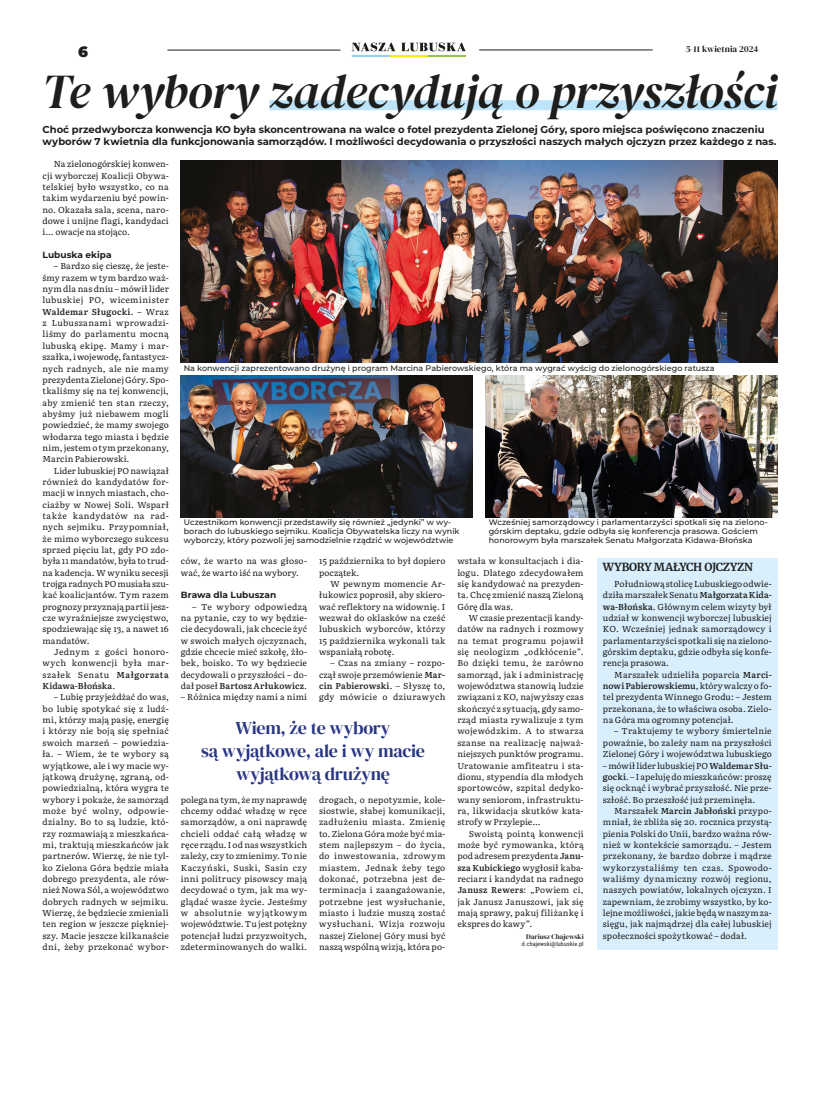
<style>
.page{position:relative;width:820px;height:1106px;background:#fff}
.page>*{position:absolute;margin:0;border:0;box-sizing:border-box;transform-origin:0 0}
.TYTUŁ_48_-_nowy{font:italic 48px "DM Serif Display";letter-spacing:-.005em;color:#1d1d1b}
.WRZUTKA{font:18px "DM Serif Display";letter-spacing:-.02em;color:#283583}
.t1{font:900 15px "Montserrat";color:#1d1d1b}
.TYTUŁ_-_FONT_11{font:700 11px "Merriweather";letter-spacing:-.02em;color:#1d1d1b}
.LEAD_PODSTAWOWY{font:700 10px/12px "Montserrat";color:#1d1d1b}
.ŚRÓDTYTUŁ_artykuł_podstawowy{font:700 9px "Montserrat";color:#1d1d1b}
.t2{font:9px "DM Serif Display";letter-spacing:.005em;color:#1d1d1b}
.TEKST_artykułu_postawowy{font:8.6px/11.3px "Literata";letter-spacing:.015em;color:#1d1d1b;text-align:justify}
.PODPIS_POD_ZDJĘCIEM{font:500 8px/9px "Montserrat";letter-spacing:.005em;color:#1d1d1b}
.PODPIS_AUTORA_artykuł{font:7px "DM Serif Display";color:#1d1d1b}
.glowka_majl{font:6px "Roboto Condensed";letter-spacing:.025em;color:#1d1d1b}
.s1{font-weight:600}
</style>
<div class="page">
<svg style="left:351px;top:43px;width:115px;height:8px"></svg>
<div style="left:351px;top:55px;width:38px;height:2px;border:1px solid #8fd3f0"></div>
<div style="left:389px;top:55px;width:38px;height:2px;border:1px solid #ffed00"></div>
<div style="left:427px;top:55px;width:38px;height:2px;border:1px solid #98c44c"></div>
<hr style="left:167px;top:50px;width:173px;height:1px;background:#1d1d1b">
<hr style="left:479px;top:49px;width:173px;height:1px;background:#1d1d1b">
<div style="left:269px;top:100px;width:508px;height:10px;background:#bde4fa"></div>
<img style="left:181px;top:161px;width:596px;height:202px">
<img style="left:181px;top:376px;width:291px;height:141px">
<img style="left:485px;top:376px;width:292px;height:141px">
<div style="left:597px;top:558px;width:180px;height:391px;background:#d9effd"></div>
<h3 class="t1" style="left:78px;top:40px;width:11px">6</h3>
<p class="t2" style="left:685px;top:44px;width:74px">5-11 kwietnia 2024</p>
<p class="TYTUŁ_48_-_nowy" style="left:43px;top:64px;width:736px">Te wybory zadecydują o przyszłości</p>
<p class="LEAD_PODSTAWOWY" style="left:43px;top:123px;width:735px">Choć przedwyborcza konwencja KO była skoncentrowana na walce o fotel prezydenta Zielonej Góry, sporo miejsca poświęcono znaczeniu wyborów 7 kwietnia dla funkcjonowania samorządów. I możliwości decydowania o przyszłości naszych małych ojczyzn przez każdego z nas.</p>
<p class="TEKST_artykułu_postawowy" style="left:43px;top:158px;width:128px;text-indent:11px">Na zielonogórskiej konwen&shy;cji wyborczej Koalicji Obywa&shy;telskiej było wszystko, co na takim wydarzeniu być powin&shy;no. Okazała sala, scena, naro&shy;dowe i unijne flagi, kandydaci i... owacje na stojąco.</p>
<p class="ŚRÓDTYTUŁ_artykuł_podstawowy" style="left:43px;top:248px;width:70px">Lubuska ekipa</p>
<p class="TEKST_artykułu_postawowy" style="left:43px;top:260px;width:128px;text-indent:11px">– Bardzo się cieszę, że jeste&shy;śmy razem w tym bardzo waż&shy;nym dla nas dniu – mówił lider lubuskiej PO, wiceminister <span class="s1">Waldemar Sługocki</span>. – Wraz z Lubuszanami wprowadzi&shy;liśmy do parlamentu mocną lubuską ekipę. Mamy i mar&shy;szałka, i wojewodę, fantastycz&shy;nych radnych, ale nie mamy prezydenta Zielonej Góry. Spo&shy;tkaliśmy się na tej konwencji, aby zmienić ten stan rzeczy, abyśmy już niebawem mogli powiedzieć, że mamy swojego włodarza tego miasta i będzie nim, jestem o tym przekonany, Marcin Pabierowski.</p>
<p class="TEKST_artykułu_postawowy" style="left:43px;top:464px;width:128px;text-indent:11px">Lider lubuskiej PO nawiązał również do kandydatów for&shy;macji w innych miastach, cho&shy;ciażby w Nowej Soli. Wsparł także kandydatów na rad&shy;nych sejmiku. Przypomniał, że mimo wyborczego sukcesu sprzed pięciu lat, gdy PO zdo&shy;była 11 mandatów, była to trud&shy;na kadencja. W wyniku secesji trojga radnych PO musiała szu&shy;kać koalicjantów. Tym razem prognozy przyznają partii jesz&shy;cze wyraźniejsze zwycięstwo, spodziewając się 13, a nawet 16 mandatów.</p>
<p class="TEKST_artykułu_postawowy" style="left:43px;top:645px;width:128px;text-indent:11px">Jednym z gości honoro&shy;wych konwencji była mar&shy;szałek Senatu <span class="s1">Małgorzata Kidawa-Błońska</span>.</p>
<p class="TEKST_artykułu_postawowy" style="left:43px;top:691px;width:128px;text-indent:11px">– Lubię przyjeżdżać do was, bo lubię spotykać się z ludź&shy;mi, którzy mają pasję, energię i którzy nie boją się spełniać swoich marzeń – powiedzia&shy;ła. – Wiem, że te wybory są wyjątkowe, ale i wy macie wy&shy;jątkową drużynę, zgraną, od&shy;powiedzialną, która wygra te wybory i pokaże, że samorząd może być wolny, odpowie&shy;dzialny. Bo to są ludzie, któ&shy;rzy rozmawiają z mieszkańca&shy;mi, traktują mieszkańców jak partnerów. Wierzę, że nie tyl&shy;ko Zielona Góra będzie miała dobrego prezydenta, ale rów&shy;nież Nowa Sól, a województwo dobrych radnych w sejmiku.<br>Wierzę, że będziecie zmieniali ten region w jeszcze piękniej&shy;szy. Macie jeszcze kilkanaście dni, żeby przekonać wybor-</p>
<p class="PODPIS_POD_ZDJĘCIEM" style="left:183px;top:363px;width:532px">Na konwencji zaprezentowano drużynę i program Marcina Pabierowskiego, która ma wygrać wyścig do zielonogórskiego ratusza</p>
<p class="PODPIS_POD_ZDJĘCIEM" style="left:183px;top:517px;width:277px">Uczestnikom konwencji przedstawiły się również „jedynki” w wy&shy;borach do lubuskiego sejmiku. Koalicja Obywatelska liczy na wynik wyborczy, który pozwoli jej samodzielnie rządzić w województwie</p>
<p class="PODPIS_POD_ZDJĘCIEM" style="left:488px;top:517px;width:280px">Wcześniej samorządowcy i parlamentarzyści spotkali się na zielono&shy;górskim deptaku, gdzie odbyła się konferencja prasowa. Gościem honorowym była marszałek Senatu Małgorzata Kidawa-Błońska</p>
<p class="TYTUŁ_-_FONT_11" style="left:602px;top:560px;width:152px">WYBORY MAŁYCH OJCZYZN</p>
<p class="TEKST_artykułu_postawowy" style="left:602px;top:577px;width:170px;text-indent:11px">Południową stolicę Lubuskiego odwie&shy;dziła marszałek Senatu <span class="s1">Małgorzata Kida&shy;wa-Błońska</span>. Głównym celem wizyty był udział w konwencji wyborczej lubuskiej KO. Wcześniej jednak samorządowcy i parlamentarzyści spotkali się na zielono&shy;górskim deptaku, gdzie odbyła się konfe&shy;rencja prasowa.</p>
<p class="TEKST_artykułu_postawowy" style="left:602px;top:668px;width:170px;text-indent:11px">Marszałek udzieliła poparcia <span class="s1">Marci&shy;nowi Pabierowskiemu</span>, który walczy o fo&shy;tel prezydenta Winnego Grodu: – Jestem przekonana, że to właściwa osoba. Zielo&shy;na Góra ma ogromny potencjał.</p>
<p class="TEKST_artykułu_postawowy" style="left:602px;top:725px;width:170px;text-indent:11px">– Traktujemy te wybory śmiertelnie poważnie, bo zależy nam na przyszłości Zielonej Góry i województwa lubuskiego</p>
<p class="TEKST_artykułu_postawowy" style="left:602px;top:759px;width:170px">– mówił lider lubuskiej PO <span class="s1">Waldemar Słu&shy;gocki</span>. – I apeluję do mieszkańców: proszę się ocknąć i wybrać przyszłość. Nie prze&shy;szłość. Bo przeszłość już przeminęła.</p>
<p class="TEKST_artykułu_postawowy" style="left:602px;top:804px;width:170px;text-indent:11px">Marszałek <span class="s1">Marcin Jabłoński</span> przypo&shy;mniał, że zbliża się 20. rocznica przystą&shy;pienia Polski do Unii, bardzo ważna rów&shy;nież w kontekście samorządu. – Jestem przekonany, że bardzo dobrze i mądrze wykorzystaliśmy ten czas. Spowodo&shy;waliśmy dynamiczny rozwój regionu, naszych powiatów, lokalnych ojczyzn. I zapewniam, że zrobimy wszystko, by ko&shy;lejne możliwości, jakie będą w naszym za&shy;sięgu, jak najmądrzej dla całej lubuskiej społeczności spożytkować – dodał.</p>
<p class="TEKST_artykułu_postawowy" style="left:181px;top:555px;width:128px">ców, że warto na was głoso&shy;wać, że warto iść na wybory.</p>
<p class="ŚRÓDTYTUŁ_artykuł_podstawowy" style="left:181px;top:588px;width:97px">Brawa dla Lubuszan</p>
<p class="TEKST_artykułu_postawowy" style="left:181px;top:600px;width:128px;text-indent:11px">– Te wybory odpowiedzą na pytanie, czy to wy będzie&shy;cie decydowali, jak chcecie żyć w swoich małych ojczyznach, gdzie chcecie mieć szkołę, żło&shy;bek, boisko. To wy będziecie decydowali o przyszłości – do&shy;dał poseł <span class="s1">Bartosz Arłukowicz</span>.</p>
<p class="TEKST_artykułu_postawowy" style="left:181px;top:691px;width:128px">– Różnica między nami a nimi</p>
<p class="TEKST_artykułu_postawowy" style="left:319px;top:555px;width:128px">15 października to był dopiero początek.</p>
<p class="TEKST_artykułu_postawowy" style="left:319px;top:577px;width:128px;text-indent:11px">W pewnym momencie Ar&shy;łukowicz poprosił, aby skiero&shy;wać reflektory na widownię. I wezwał do oklasków na cześć lubuskich wyborców, którzy 15 października wykonali tak wspaniałą robotę.</p>
<p class="TEKST_artykułu_postawowy" style="left:319px;top:657px;width:128px;text-indent:11px">– Czas na zmiany – rozpo&shy;czął swoje przemówienie <span class="s1">Mar&shy;cin Pabierowski</span>. – Słyszę to, gdy mówicie o dziurawych</p>
<p class="TEKST_artykułu_postawowy" style="left:457px;top:555px;width:128px">wstała w konsultacjach i dia&shy;logu. Dlatego zdecydowałem się kandydować na prezyden&shy;ta. Chcę zmienić naszą Zieloną Górę dla was.</p>
<p class="TEKST_artykułu_postawowy" style="left:457px;top:611px;width:128px;text-indent:11px">W czasie prezentacji kandy&shy;datów na radnych i rozmowy na temat programu pojawił się neologizm „odkłócenie”.<br>Bo dzięki temu, że zarówno samorząd, jak i administrację województwa stanowią ludzie związani z KO, najwyższy czas skończyć z sytuacją, gdy samo&shy;rząd miasta rywalizuje z tym wojewódzkim. A to stwarza szanse na realizację najważ&shy;niejszych punktów programu.<br>Uratowanie amfiteatru i sta&shy;dionu, stypendia dla młodych sportowców, szpital dedyko&shy;wany seniorom, infrastruktu&shy;ra, likwidacja skutków kata&shy;strofy w Przylepie...</p>
<p class="TEKST_artykułu_postawowy" style="left:457px;top:827px;width:128px;text-indent:11px">Swoistą pointą konwencji może być rymowanka, którą pod adresem prezydenta <span class="s1">Janu&shy;sza Kubickiego</span> wygłosił kaba&shy;reciarz i kandydat na radnego <span class="s1">Janusz Rewers</span>: „Powiem ci, jak Janusz Januszowi, jak się mają sprawy, pakuj filiżankę i ekspres do kawy”.</p>
<p class="PODPIS_AUTORA_artykuł" style="left:526px;top:932px;width:59px">Dariusz Chajewski</p>
<p class="glowka_majl" style="left:521px;top:939px;width:63px">d.chajewski@lubuskie.pl</p>
<p class="WRZUTKA" style="left:235px;top:718px;width:156px">Wiem, że te wybory</p>
<p class="WRZUTKA" style="left:201px;top:740px;width:225px">są wyjątkowe, ale i wy macie</p>
<p class="WRZUTKA" style="left:236px;top:763px;width:155px">wyjątkową drużynę</p>
<p class="TEKST_artykułu_postawowy" style="left:181px;top:793px;width:128px">polega na tym, że my naprawdę chcemy oddać władzę w ręce samorządów, a oni naprawdę chcieli oddać całą władzę w ręce rządu. I od nas wszystkich zależy, czy to zmienimy. To nie Kaczyński, Suski, Sasin czy inni politrucy pisowscy mają decydować o tym, jak ma wy&shy;glądać wasze życie. Jesteśmy w absolutnie wyjątkowym województwie. Tu jest potężny potencjał ludzi przyzwoitych, zdeterminowanych do walki.</p>
<p class="TEKST_artykułu_postawowy" style="left:319px;top:793px;width:128px">drogach, o nepotyzmie, kole&shy;siostwie, słabej komunikacji, zadłużeniu miasta. Zmienię to. Zielona Góra może być mia&shy;stem najlepszym – do życia, do inwestowania, zdrowym miastem. Jednak żeby tego dokonać, potrzebna jest de&shy;terminacja i zaangażowanie, potrzebne jest wysłuchanie, miasto i ludzie muszą zostać wysłuchani. Wizja rozwoju naszej Zielonej Góry musi być naszą wspólną wizją, która po-</p>
</div>
